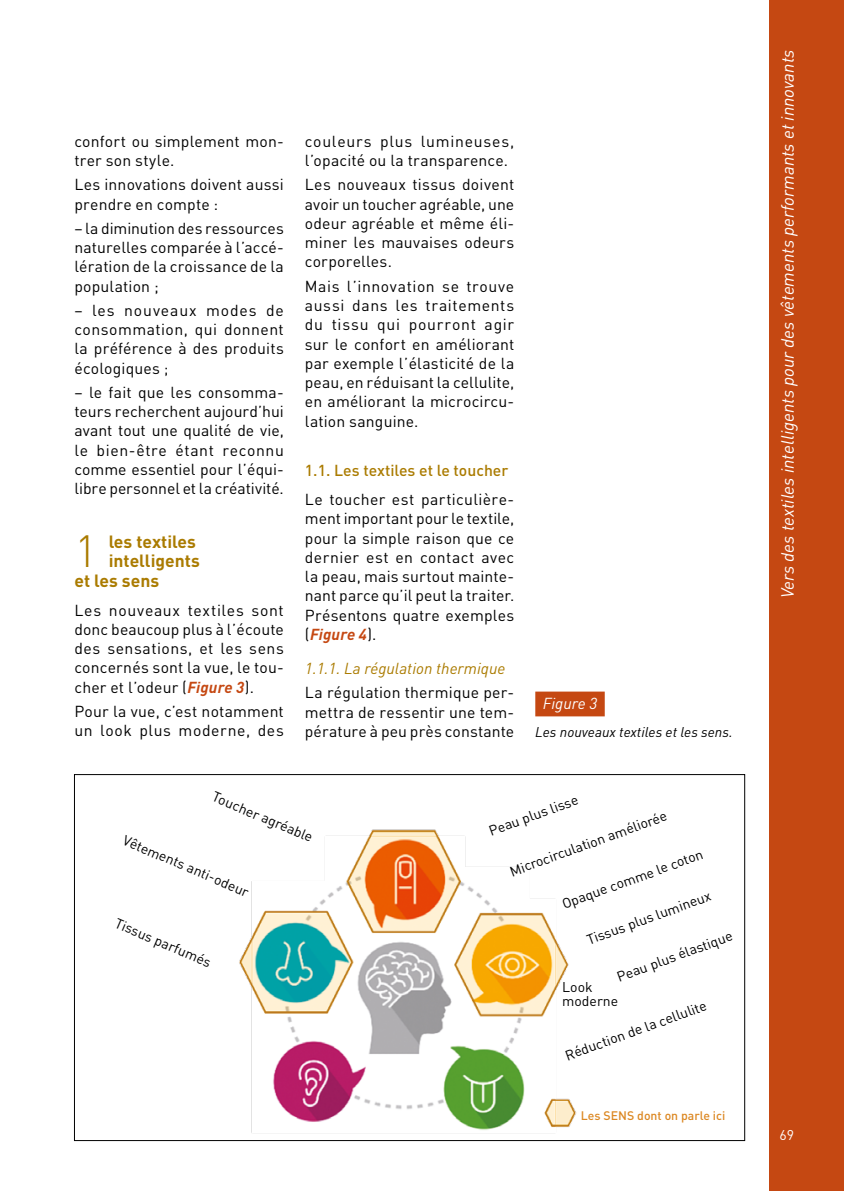
<style>
.page{position:relative;width:844px;height:1191px;background:#fff}
.page>*{position:absolute;margin:0;border:0;box-sizing:border-box;transform-origin:0 0}
._6-Inter_1{font:300 44.45px "DIN";color:#aa7b00}
.t1{font:italic 17.5px "DIN";color:#fff}
._6-Inter_1-2{font:700 17.5px "DIN";color:#aa7b00}
._04-Texte_courant{font:15.75px/19.2px "DIN";letter-spacing:.01em;color:#000;text-align:justify}
._04-Texte_courant-2{font:15.75px/19.2px "DIN";letter-spacing:.04em;color:#000}
._04-Texte_courant-3{font:15.75px/19.2px "DIN";letter-spacing:.03em;color:#000}
._7-Inter_3{font:italic 15.75px "DIN";color:#aa7b00}
._7-inter_2{font:500 15.75px "DIN";color:#aa7b00}
._05_legende_numero{font:italic 15.75px "DIN";color:#fff}
.Relettrage{font:14px/14px "DIN";color:#000}
._05-legendes{font:italic 14px "DIN";color:#000}
.t2{font:14px "DIN";color:#fff}
.Relettrage-2{font:500 12.25px "DIN";color:#dc8823}
.s1{font-weight:700;font-style:italic;color:#c54812}
</style>
<div class="page">
<div style="left:769px;top:0;width:74px;height:1191px;background:#c54812"></div>
<div style="left:535px;top:691px;width:69px;height:25px;background:#c54812"></div>
<img style="left:239px;top:829px;width:338px;height:304px">
<p class="_04-Texte_courant" style="left:74px;top:131px;width:211px">confort ou simplement mon&shy;trer son style.</p>
<p class="_04-Texte_courant" style="left:74px;top:175px;width:211px">Les innovations doivent aussi prendre en compte :</p>
<p class="_04-Texte_courant" style="left:74px;top:218px;width:211px">– la diminution des ressources naturelles comparée à l’accé&shy;lération de la croissance de la population ;</p>
<p class="_04-Texte_courant" style="left:74px;top:300px;width:211px">– les nouveaux modes de consommation, qui donnent la préférence à des produits écologiques ;</p>
<p class="_04-Texte_courant" style="left:74px;top:382px;width:211px">– le fait que les consomma&shy;teurs recherchent aujourd’hui avant tout une qualité de vie, le bien-être étant reconnu comme essentiel pour l’équi&shy;libre personnel et la créativité.</p>
<p class="_6-Inter_1" style="left:74px;top:524px;width:24px">1</p>
<p class="_6-Inter_1-2" style="left:109px;top:530px;width:89px">les textiles</p>
<p class="_6-Inter_1-2" style="left:109px;top:549px;width:92px">intelligents</p>
<p class="_6-Inter_1-2" style="left:74px;top:569px;width:86px">et les sens</p>
<p class="_04-Texte_courant" style="left:74px;top:600px;width:211px">Les nouveaux textiles sont donc beaucoup plus à l’écoute des sensations, et les sens concernés sont la vue, le tou&shy;cher et l’odeur (<span class="s1">Figure 3</span>).</p>
<p class="_04-Texte_courant-3" style="left:74px;top:701px;width:211px">Pour la vue, c’est notamment un look plus moderne, des</p>
<p class="_04-Texte_courant-2" style="left:305px;top:131px;width:211px">couleurs plus lumineuses, l’opacité ou la transparence.</p>
<p class="_04-Texte_courant" style="left:305px;top:175px;width:211px">Les nouveaux tissus doivent avoir un toucher agréable, une odeur agréable et même éli&shy;miner les mauvaises odeurs corporelles.</p>
<p class="_04-Texte_courant" style="left:305px;top:276px;width:211px">Mais l’innovation se trouve aussi dans les traitements du tissu qui pourront agir sur le confort en améliorant par exemple l’élasticité de la peau, en réduisant la cellulite, en améliorant la microcircu&shy;lation sanguine.</p>
<p class="_7-inter_2" style="left:305px;top:460px;width:205px">1.1. Les textiles et le toucher</p>
<p class="_04-Texte_courant" style="left:305px;top:489px;width:211px">Le toucher est particulière&shy;ment important pour le textile, pour la simple raison que ce dernier est en contact avec la peau, mais surtout mainte&shy;nant parce qu’il peut la traiter.<br>Présentons quatre exemples (<span class="s1">Figure 4</span>).</p>
<p class="_7-Inter_3" style="left:305px;top:658px;width:202px">1.1.1. La régulation thermique</p>
<p class="_04-Texte_courant" style="left:305px;top:682px;width:211px">La régulation thermique per&shy;mettra de ressentir une tem&shy;pérature à peu près constante</p>
<p class="_05_legende_numero" style="left:542px;top:693px;width:56px">Figure 3</p>
<p class="_05-legendes" style="left:535px;top:723px;width:199px">Les nouveaux textiles et les sens.</p>
<p class="Relettrage" style="left:216px;top:789px;width:109px;rotate:23deg">Toucher agréable</p>
<p class="Relettrage" style="left:126px;top:832px;width:137px;rotate:23deg">Vêtements anti-odeur</p>
<p class="Relettrage" style="left:118px;top:915px;width:104px;rotate:23deg">Tissus parfumés</p>
<p class="Relettrage" style="left:487px;top:824px;width:95px;rotate:-20deg">Peau plus lisse</p>
<p class="Relettrage" style="left:507px;top:865px;width:168px;rotate:-20deg">Microcirculation améliorée</p>
<p class="Relettrage" style="left:560px;top:897px;width:150px;rotate:-20deg">Opaque comme le coton</p>
<p class="Relettrage" style="left:584px;top:933px;width:132px;rotate:-20deg">Tissus plus lumineux</p>
<p class="Relettrage" style="left:615px;top:970px;width:123px;rotate:-20deg">Peau plus élastique</p>
<p class="Relettrage" style="left:563px;top:1049px;width:151px;rotate:-20deg">Réduction de la cellulite</p>
<p class="Relettrage" style="left:562px;top:979px;width:57px">Look moderne</p>
<p class="Relettrage-2" style="left:580px;top:1108px;width:146px">Les SENS dont on parle ici</p>
<p class="t1" style="left:776px;top:598px;width:550px;rotate:-90deg">Vers des textiles intelligents pour des vêtements performants et innovants</p>
<p class="t2" style="left:779px;top:1125px;width:16px">69</p>
</div>
